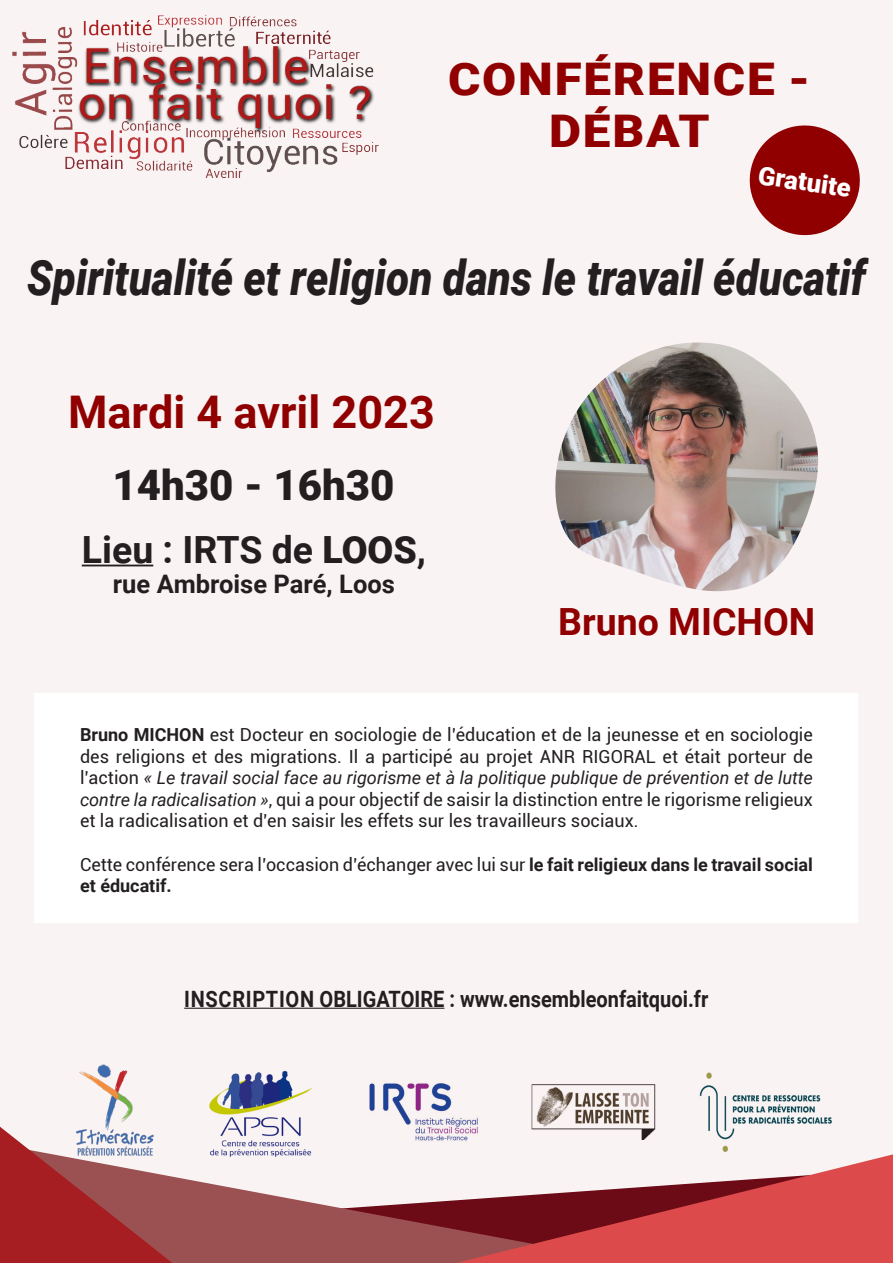
<style>
.page{position:relative;width:893px;height:1263px;background:#fff}
.page>*{position:absolute;margin:0;border:0;box-sizing:border-box;transform-origin:0 0}
.t1{font:italic 900 48.75px "Roboto";color:#231f20;scale:.86 1}
.t2{font:900 45px/52.5px "Roboto";letter-spacing:.035em;color:#900000;text-align:center;scale:1.1 1}
.t3{font:700 45px "Roboto";color:#900000}
.t4{font:900 42px "Roboto";color:#231f20}
.t5{font:700 37.5px "Roboto";color:#231f20}
.t6{font:700 37.5px "Roboto";color:#900000}
.t7{font:700 25.5px "Roboto";color:#231f20}
.t8{font:900 25.5px "Roboto";color:#fff}
.t9{font:700 22.5px "Roboto";color:#231f20;scale:.89 1}
.t10{font:18px/21.6px "Roboto";color:#231f20;text-align:justify}
.s1{font-weight:900}
.s2{font-weight:700}
.s3{font-style:italic}
</style>
<div class="page">
<div style="left:0;top:0;width:893px;height:1154px;background:#f9f3f3"></div>
<hr style="left:184px;top:1008px;width:260px;height:1px;background:#231f20">
<svg style="left:172px;top:1144px;width:416px;height:119px;fill:#9b5052"></svg>
<svg style="left:0;top:1127px;width:172px;height:136px"></svg>
<svg style="left:458px;top:1154px;width:435px;height:109px;fill:#dc4a4b"></svg>
<hr style="left:82px;top:565px;width:71px;height:1px;background:#231f20">
<img style="left:553px;top:342px;width:266px;height:249px">
<svg style="left:746px;top:122px;width:117px;height:117px"></svg>
<img style="left:8px;top:13px;width:371px;height:167px">
<div style="left:35px;top:693px;width:823px;height:230px;background:#fff"></div>
<p class="t2" style="left:448px;top:51px;width:331px">CONFÉRENCE -<br>DÉBAT</p>
<p class="t8" style="left:761px;top:157px;width:95px;rotate:8deg">Gratuite</p>
<p class="t1" style="left:27px;top:244px;width:976px">Spiritualité et religion dans le travail éducatif</p>
<p class="t3" style="left:68px;top:380px;width:368px">Mardi 4 avril 2023</p>
<p class="t4" style="left:113px;top:455px;width:283px">14h30 - 16h30</p>
<p class="t5" style="left:82px;top:523px;width:346px">Lieu : IRTS de <span class="s1">LOOS</span>,</p>
<p class="t7" style="left:113px;top:566px;width:283px">rue Ambroise Paré, Loos</p>
<p class="t6" style="left:558px;top:595px;width:259px">Bruno MICHON</p>
<p class="t10" style="left:80px;top:723px;width:734px"><span class="s2">Bruno MICHON</span> est Docteur en sociologie de l’éducation et de la jeunesse et en sociologie des religions et des migrations. Il a participé au projet ANR RIGORAL et était porteur de l’action <span class="s3">« Le travail social face au rigorisme et à la politique publique de prévention et de lutte contre la radicalisation »</span>, qui a pour objectif de saisir la distinction entre le rigorisme religieux et la radicalisation et d’en saisir les effets sur les travailleurs sociaux.</p>
<p class="t10" style="left:80px;top:853px;width:734px">Cette conférence sera l’occasion d’échanger avec lui sur <span class="s2">le fait religieux dans le travail social et éducatif.</span></p>
<p class="t9" style="left:184px;top:983px;width:590px">INSCRIPTION OBLIGATOIRE : www.ensembleonfaitquoi.fr</p>
</div>
